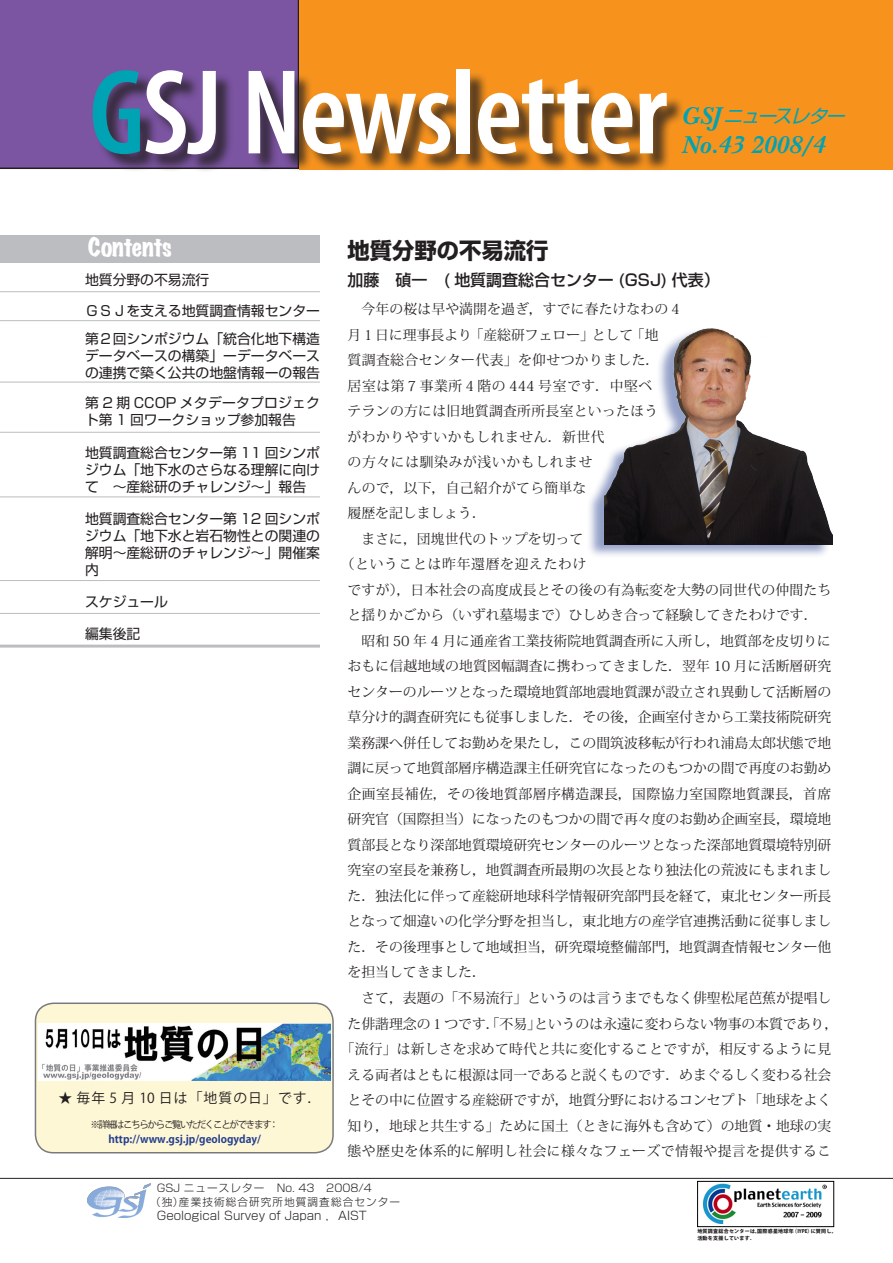
<style>
.page{position:relative;width:893px;height:1263px;background:#fff}
.page>*{position:absolute;margin:0;border:0;box-sizing:border-box;transform-origin:0 0}
.t1{font:600 condensed 122.25px "Myriad Pro";letter-spacing:-.02em;color:#fff}
.t2{font:italic 700 25.5px "New Baskerville";color:#00a3b3}
.t3{font:expanded 23.4px "Marker Felt";letter-spacing:-.015em;color:#fff}
.t4{font:700 22.35px "Shin Go Pro";color:#231f20}
.t5{font:italic 18.75px "Shin Go Pro";color:#00a3b3}
.t6{font:500 15.9px "Shin Go Pro";color:#231f20}
.t7{font:13.8px/25.5px "Koz Min Std";letter-spacing:.005em;color:#231f20;text-align:justify}
.t8{font:13.8px/17px "Shin Go Pro";color:#231f20}
.t9{font:13.8px/25.5px "Koz Min Std";letter-spacing:.025em;color:#231f20}
.t10{font:13.8px "Koz Go Std";letter-spacing:.075em;color:#231f20}
.t11{font:13.8px "Koz Min Std";letter-spacing:.05em;color:#231f20}
.t12{font:300 11.7px "Shin Go Pro";color:#231f20}
.t13{font:700 10.65px "Koz Go Std";color:#253f8e}
.t14{font:300 10.65px "Shin Go Pro";color:#231f20}
.t15{font:300 10.65px "Shin Go Pro";letter-spacing:.1em;color:#231f20}
.t16{font:9.6px "Koz Go Std";letter-spacing:-.145em;color:#231f20}
.t17{font:800 5.1px/6.4px "Koz Go Std";letter-spacing:.05em;color:#231f20}
.s1{color:#00a3b3}
.s2{font-family:"New Baskerville";font-weight:700;font-size:25.5px}
</style>
<div class="page">
<div style="left:697px;top:1181px;width:137px;height:46px;background:#fff;border:1px solid #000"></div>
<img style="left:87px;top:1184px;width:63px;height:34px">
<img style="left:703px;top:1184px;width:124px;height:40px">
<div style="left:0;top:0;width:299px;height:169px;background:#7b54a2"></div>
<div style="left:299px;top:0;width:594px;height:169px;background:#f7931d"></div>
<div style="left:95px;top:72px;width:736px;height:175px;background:#231f20;opacity:.75"></div>
<div style="left:0;top:235px;width:320px;height:28px;background:#bcbdc0"></div>
<hr style="left:0;top:1178px;width:893px;height:1px;background:#231f20">
<hr style="left:0;top:291px;width:320px;height:1px;background:#bcbdc0">
<hr style="left:0;top:320px;width:320px;height:1px;background:#bcbdc0">
<hr style="left:0;top:496px;width:320px;height:1px;background:#bcbdc0">
<hr style="left:0;top:580px;width:320px;height:1px;background:#bcbdc0">
<hr style="left:0;top:613px;width:320px;height:1px;background:#bcbdc0">
<hr style="left:0;top:645px;width:320px;height:3px;background:#bcbdc0">
<hr style="left:0;top:382px;width:320px;height:1px;background:#bcbdc0">
<hr style="left:0;top:432px;width:320px;height:1px;background:#bcbdc0">
<div style="left:587px;top:319px;width:250px;height:265px;background:#253f8e;opacity:.49"></div>
<img style="left:605px;top:319px;width:227px;height:225px">
<div style="left:35px;top:1003px;width:298px;height:150px;background:#fef7d6;border-radius:18px"></div>
<div style="left:35px;top:1002px;width:299px;height:151px;border:2px solid #787a7d;border-radius:18px"></div>
<img style="left:39px;top:1023px;width:291px;height:58px">
<p class="t1" style="left:89px;top:37px;width:579px"><span class="s1">G</span>SJ Newsletter</p>
<p class="t5" style="left:681px;top:100px;width:171px"><span class="s2">G SJ</span> ニュースレター</p>
<p class="t2" style="left:681px;top:130px;width:145px">No.43 2008/4</p>
<p class="t3" style="left:88px;top:230px;width:85px">Contents</p>
<p class="t8" style="left:85px;top:270px;width:126px">地質分野の不易流行</p>
<p class="t8" style="left:85px;top:301px;width:236px">ＧＳＪを支える地質調査情報センター</p>
<p class="t8" style="left:85px;top:328px;width:236px">第２回シンポジウム「統合化地下構造データベースの構築」ーデータベース</p>
<p class="t8" style="left:85px;top:362px;width:236px">の連携で築く公共の地盤情報ーの報告</p>
<p class="t8" style="left:85px;top:393px;width:236px">第 2 期 CCOP メタデータプロジェクト第 1 回ワークショップ参加報告</p>
<p class="t8" style="left:85px;top:442px;width:236px;text-align:justify">地質調査総合センター第 11 回シンポジウム「地下水のさらなる理解に向けて　～産総研のチャレンジ～」報告</p>
<p class="t8" style="left:85px;top:508px;width:236px;text-align:justify">地質調査総合センター第 12 回シンポジウム「地下水と岩石物性との関連の解明〜産総研のチャレンジ〜」開催案内</p>
<p class="t8" style="left:85px;top:592px;width:84px">スケジュール</p>
<p class="t8" style="left:85px;top:624px;width:57px">編集後記</p>
<p class="t10" style="left:44px;top:1090px;width:279px">　★ 毎年 5 月 10 日は「地質の日」です．</p>
<p class="t16" style="left:90px;top:1119px;width:190px">※詳細はこちらからご覧いただくことができます：</p>
<p class="t13" style="left:90px;top:1132px;width:172px">　 http://www.gsj.jp/geologyday/</p>
<p class="t4" style="left:348px;top:233px;width:202px">地質分野の不易流行</p>
<p class="t6" style="left:348px;top:267px;width:374px">加藤　碵一　( 地質調査総合センター (GSJ) 代表）</p>
<p class="t9" style="left:348px;top:296px;width:336px">　今年の桜は早や満開を過ぎ，すでに春たけなわの４月１日に理事長より「産総研フェロー」として「地<br>質調査総合センター代表」を仰せつかりました．<br>居室は第７事業所４階の 444 号室です．中堅ベ<br>テランの方には旧地質調査所所長室といったほう<br>がわかりやすいかもしれません．新世代<br>の方々には馴染みが浅いかもしれませ<br>んので，以下，自己紹介がてら簡単な<br>履歴を記しましょう．</p>
<p class="t7" style="left:348px;top:526px;width:237px">　まさに，団塊世代のトップを切って</p>
<p class="t11" style="left:341px;top:556px;width:247px">（ということは昨年還暦を迎えたわけ</p>
<p class="t7" style="left:348px;top:577px;width:485px">ですが），日本社会の高度成長とその後の有為転変を大勢の同世代の仲間たち</p>
<p class="t7" style="left:348px;top:603px;width:471px">と揺りかごから（いずれ墓場まで）ひしめき合って経験してきたわけです．</p>
<p class="t7" style="left:348px;top:628px;width:485px">　昭和 50 年 4 月に通産省工業技術院地質調査所に入所し，地質部を皮切りにおもに信越地域の地質図幅調査に携わってきました．翌年 10 月に活断層研究センターのルーツとなった環境地質部地震地質課が設立され異動して活断層の草分け的調査研究にも従事しました．その後，企画室付きから工業技術院研究業務課へ併任してお勤めを果たし，この間筑波移転が行われ浦島太郎状態で地調に戻って地質部層序構造課主任研究官になったのもつかの間で再度のお勤め企画室長補佐，その後地質部層序構造課長，国際協力室国際地質課長，首席研究官（国際担当）になったのもつかの間で再々度のお勤め企画室長，環境地質部長となり深部地質環境研究センターのルーツとなった深部地質環境特別研究室の室長を兼務し，地質調査所最期の次長となり独法化の荒波にもまれました．独法化に伴って産総研地球科学情報研究部門長を経て，東北センター所長となって畑違いの化学分野を担当し，東北地方の産学官連携活動に従事しました．その後理事として地域担当，研究環境整備部門，地質調査情報センター他を担当してきました．</p>
<p class="t7" style="left:341px;top:985px;width:499px;text-align:center">　さて，表題の「不易流行」というのは言うまでもなく俳聖松尾芭蕉が提唱した俳諧理念の１つです．「不易」というのは永遠に変わらない物事の本質であり，「流行」は新しさを求めて時代と共に変化することですが，相反するように見える両者はともに根源は同一であると説くものです．めまぐるしく変わる社会とその中に位置する産総研ですが，地質分野におけるコンセプト「地球をよく知り，地球と共生する」ために国土（ときに海外も含めて）の地質・地球の実態や歴史を体系的に解明し社会に様々なフェーズで情報や提言を提供するこ</p>
<p class="t14" style="left:157px;top:1179px;width:217px">GSJ ニュースレター　No. 43　2008/4</p>
<p class="t15" style="left:150px;top:1193px;width:251px">（独）産業技術総合研究所地質調査総合センター</p>
<p class="t12" style="left:157px;top:1206px;width:212px">Geological Survey of Japan ，AIST</p>
<p class="t17" style="left:697px;top:1228px;width:141px">地質調査総合センターは，国際惑星地球年（ IYPE）に賛同し，活動を支援しています．</p>
</div>
